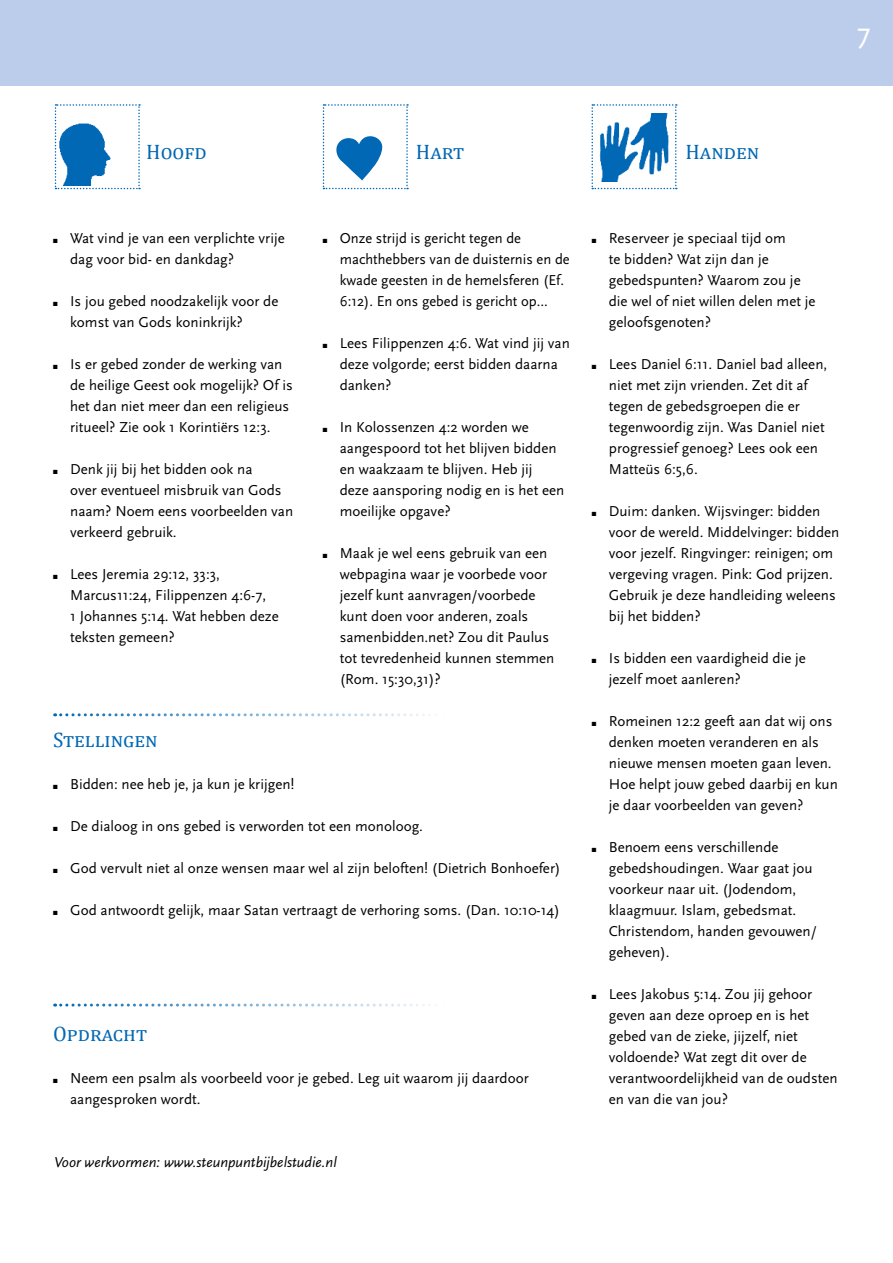
<style>
.page{position:relative;width:893px;height:1263px;background:#fff}
.page>*{position:absolute;margin:0;border:0;box-sizing:border-box;transform-origin:0 0}
.t1{font:30px "Scala Sans";color:#fff}
.t2{font:21px "Cambria";color:#0068b4}
.t3{font:15px/21px "Scala Sans";color:#000}
.t4{font:italic 15px "Scala Sans";color:#000}
</style>
<div class="page">
<svg style="left:55px;top:1003px;width:375px;height:3px"></svg>
<svg style="left:55px;top:713px;width:375px;height:3px"></svg>
<svg style="left:55px;top:104px;width:85px;height:85px"></svg>
<svg style="left:591px;top:104px;width:86px;height:85px"></svg>
<svg style="left:323px;top:104px;width:85px;height:85px"></svg>
<div style="left:0;top:0;width:893px;height:85px;background:#bccdeb"></div>
<h1 class="t1" style="left:857px;top:17px;width:15px">7</h1>
<h2 class="t2" style="left:146px;top:139px;width:62px">Hoofd</h2>
<h2 class="t2" style="left:416px;top:139px;width:50px">Hart</h2>
<h2 class="t2" style="left:685px;top:139px;width:75px">Handen</h2>
<p class="t3" style="left:70px;top:228px;width:216px;text-indent:-17px">■ Wat vind je van een verplichte vrije dag voor bid- en dankdag?</p>
<p class="t3" style="left:70px;top:291px;width:210px;text-indent:-17px">■ Is jou gebed noodzakelijk voor de komst van Gods koninkrijk?</p>
<p class="t3" style="left:70px;top:354px;width:224px;text-indent:-17px">■ Is er gebed zonder de werking van de heilige Geest ook mogelijk? Of is het dan niet meer dan een religieus ritueel? Zie ook 1 Korintiërs 12:3.</p>
<p class="t3" style="left:70px;top:459px;width:225px;text-indent:-17px">■ Denk jij bij het bidden ook na<br>over eventueel misbruik van Gods naam? Noem eens voorbeelden van verkeerd gebruik.</p>
<p class="t3" style="left:70px;top:564px;width:210px;text-indent:-17px">■ Lees Jeremia 29:12, 33:3,<br>Marcus11:24, Filippenzen 4:6-7,<br>1 Johannes 5:14. Wat hebben deze teksten gemeen?</p>
<p class="t3" style="left:340px;top:228px;width:231px;text-indent:-17px">■ Onze strijd is gericht tegen de machthebbers van de duisternis en de kwade geesten in de hemelsferen (Ef.<br>6:12). En ons gebed is gericht op…</p>
<p class="t3" style="left:340px;top:333px;width:232px;text-indent:-17px">■ Lees Filippenzen 4:6. Wat vind jij van deze volgorde; eerst bidden daarna danken?</p>
<p class="t3" style="left:340px;top:417px;width:226px;text-indent:-17px">■ In Kolossenzen 4:2 worden we aangespoord tot het blijven bidden en waakzaam te blijven. Heb jij deze aansporing nodig en is het een moeilijke opgave?</p>
<p class="t3" style="left:340px;top:543px;width:216px;text-indent:-17px">■ Maak je wel eens gebruik van een webpagina waar je voorbede voor jezelf kunt aanvragen/voorbede kunt doen voor anderen, zoals samenbidden.net? Zou dit Paulus tot tevredenheid kunnen stemmen (Rom. 15:30,31)?</p>
<h2 class="t2" style="left:53px;top:727px;width:106px">Stellingen</h2>
<p class="t3" style="left:53px;top:774px;width:243px">■ Bidden: nee heb je, ja kun je krijgen!</p>
<p class="t3" style="left:53px;top:816px;width:371px">■ De dialoog in ons gebed is verworden tot een monoloog.</p>
<p class="t3" style="left:53px;top:858px;width:509px">■ God vervult niet al onze wensen maar wel al zijn beloften! (Dietrich Bonhoefer)</p>
<p class="t3" style="left:53px;top:900px;width:508px">■ God antwoordt gelijk, maar Satan vertraagt de verhoring soms. (Dan. 10:10-14)</p>
<h2 class="t2" style="left:53px;top:1021px;width:96px">Opdracht</h2>
<p class="t3" style="left:70px;top:1068px;width:460px;text-indent:-17px">■ Neem een psalm als voorbeeld voor je gebed. Leg uit waarom jij daardoor aangesproken wordt.</p>
<p class="t4" style="left:54px;top:1154px;width:284px">Voor werkvormen: www.steunpuntbijbelstudie.nl</p>
<p class="t3" style="left:609px;top:228px;width:208px;text-indent:-17px">■ Reserveer je speciaal tijd om<br>te bidden? Wat zijn dan je gebedspunten? Waarom zou je die wel of niet willen delen met je geloofsgenoten?</p>
<p class="t3" style="left:609px;top:354px;width:220px;text-indent:-17px">■ Lees Daniel 6:11. Daniel bad alleen, niet met zijn vrienden. Zet dit af tegen de gebedsgroepen die er tegenwoordig zijn. Was Daniel niet progressief genoeg? Lees ook een<br>Matteüs 6:5,6.</p>
<p class="t3" style="left:609px;top:501px;width:232px;text-indent:-17px">■ Duim: danken. Wijsvinger: bidden voor de wereld. Middelvinger: bidden voor jezelf. Ringvinger: reinigen; om vergeving vragen. Pink: God prijzen.<br>Gebruik je deze handleiding weleens bij het bidden?</p>
<p class="t3" style="left:609px;top:648px;width:199px;text-indent:-17px">■ Is bidden een vaardigheid die je jezelf moet aanleren?</p>
<p class="t3" style="left:609px;top:711px;width:231px;text-indent:-17px">■ Romeinen 12:2 geeft aan dat wij ons denken moeten veranderen en als nieuwe mensen moeten gaan leven.<br>Hoe helpt jouw gebed daarbij en kun je daar voorbeelden van geven?</p>
<p class="t3" style="left:609px;top:837px;width:209px;text-indent:-17px">■ Benoem eens verschillende gebedshoudingen. Waar gaat jou voorkeur naar uit. (Jodendom, klaagmuur. Islam, gebedsmat.<br>Christendom, handen gevouwen/ geheven).</p>
<p class="t3" style="left:609px;top:984px;width:230px;text-indent:-17px">■ Lees Jakobus 5:14. Zou jij gehoor geven aan deze oproep en is het gebed van de zieke, jijzelf, niet voldoende? Wat zegt dit over de verantwoordelijkheid van de oudsten en van die van jou?</p>
</div>
